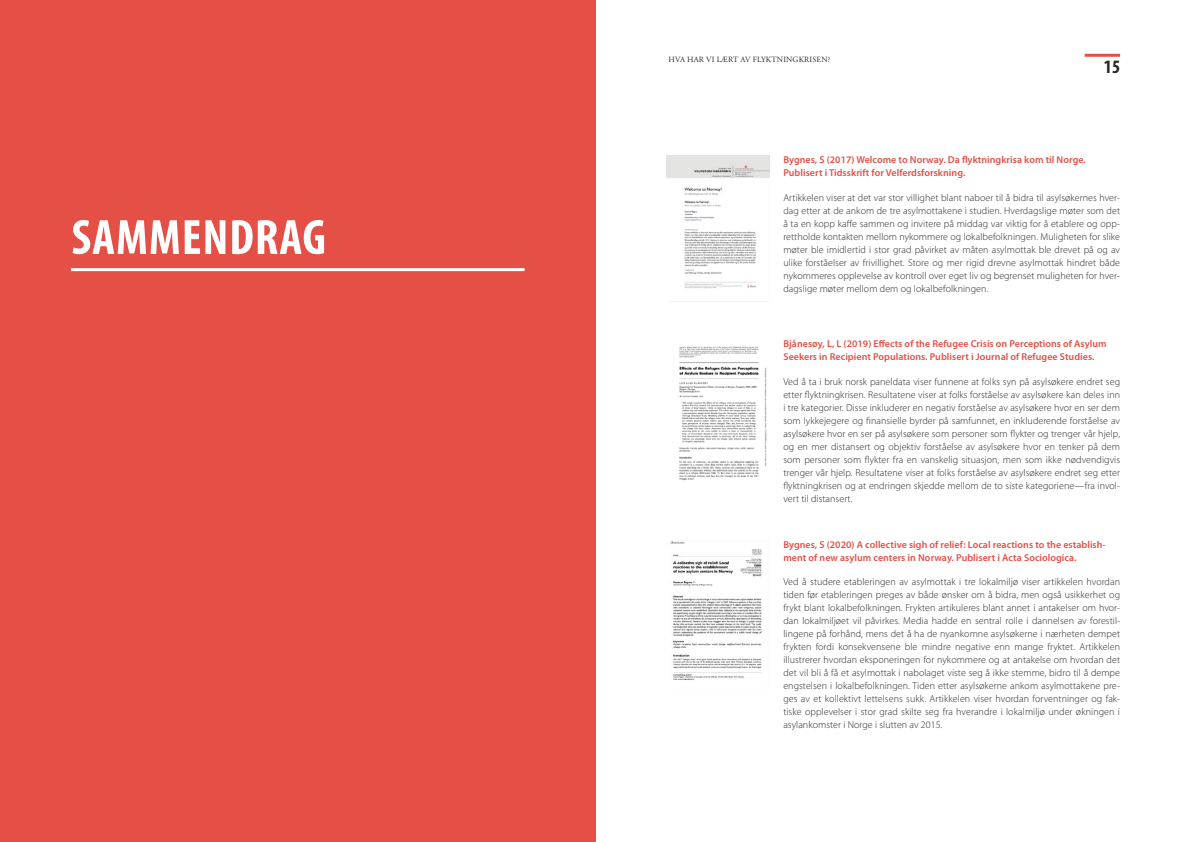
<style>
.page{position:relative;width:1191px;height:842px;background:#fff}
.page>*{position:absolute;margin:0;border:0;box-sizing:border-box;transform-origin:0 0}
.TITTEL_KAPITTELINNDE{font:700 condensed 50px "Myriad Pro";letter-spacing:.02em;color:#fff}
.t1{font:700 condensed 19px "Myriad Pro";color:#282827}
.Tittel_og_navn{font:300 10px/13px "Myriad Pro";letter-spacing:.005em;color:#282827;text-align:justify}
.Tittel_og_navn-2{font:600 10px/13px "Myriad Pro";letter-spacing:.005em;color:#e44f46}
.t2{font:8px "Adobe Garamond Pro";letter-spacing:.02em;color:#282827}
</style>
<div class="page">
<div style="left:0;top:0;width:595px;height:842px;background:#e44f46"></div>
<hr style="left:1084px;top:54px;width:36px;height:3px;background:#e44f46">
<img style="left:666px;top:156px;width:103px;height:133px">
<img style="left:670px;top:540px;width:92px;height:141px">
<img style="left:679px;top:346px;width:88px;height:135px">
<hr style="left:71px;top:268px;width:453px;height:3px;background:#fff">
<p class="TITTEL_KAPITTELINNDE" style="left:71px;top:206px;width:256px">SAMMENDRAG</p>
<p class="t2" style="left:668px;top:55px;width:163px">HVA HAR VI LÆRT AV FLYKTNINGKRISEN?</p>
<h2 class="t1" style="left:1103px;top:55px;width:18px">15</h2>
<p class="Tittel_og_navn-2" style="left:783px;top:153px;width:304px">Bygnes, S (2017) Welcome to Norway. Da flyktningkrisa kom til Norge.<br>Publisert i Tidsskrift for Velferdsforskning.</p>
<p class="Tittel_og_navn" style="left:783px;top:191px;width:338px">Artikkelen viser at det var stor villighet blant naboer til å bidra til asylsøkernes hver&shy;dag etter at de ankom de tre asylmottakene i studien. Hverdagslige møter som det å ta en kopp kaffe sammen og invitere på middag var viktig for å etablere og opp&shy;rettholde kontakten mellom nykommere og lokalbefolkningen. Muligheten for slike møter ble imidlertid i stor grad påvirket av måten asylmottak ble drevet på og av ulike forståelser av frivillighet. Store og mer rigid drevne asylmottak hindret både nykommeres opplevelse av kontroll over eget liv og begrenset muligheten for hver&shy;dagslige møter mellom dem og lokalbefolkningen.</p>
<p class="Tittel_og_navn-2" style="left:783px;top:337px;width:325px">Bjånesøy, L, L (2019) Effects of the Refugee Crisis on Perceptions of Asylum<br>Seekers in Recipient Populations. Publisert i Journal of Refugee Studies.</p>
<p class="Tittel_og_navn" style="left:783px;top:375px;width:338px">Ved å ta i bruk norsk paneldata viser funnene at folks syn på asylsøkere endret seg etter flyktningkrisen. Resultatene viser at folks forståelse av asylsøkere kan deles inn i tre kategorier. Disse inkluderer en negativ forståelse av asylsøkere hvor en ser dem som lykkejegere og finansielle byrder på samfunnet, en inkluderende forståelse av asylsøkere hvor en ser på asylsøkere som personer som flykter og trenger vår hjelp, og en mer distansert og objektiv forståelse av asylsøkere hvor en tenker på dem som personer som flykter fra en vanskelig situasjon, men som ikke nødvendigvis trenger vår hjelp. Resultatene viser at folks forståelse av asylsøkere endret seg etter flyktningkrisen og at endringen skjedde mellom de to siste kategoriene—fra invol&shy;vert til distansert.</p>
<p class="Tittel_og_navn-2" style="left:783px;top:538px;width:324px">Bygnes, S (2020) A collective sigh of relief: Local reactions to the establish&shy;ment of new asylum centers in Norway. Publisert i Acta Sociologica.</p>
<p class="Tittel_og_navn" style="left:783px;top:575px;width:338px">Ved å studere etableringen av asylmottak i tre lokalmiljø viser artikkelen hvordan tiden før etableringen preges av både ønsker om å bidra, men også usikkerhet og frykt blant lokalbefolkningen. Frykten artikuleres blant annet i antakelser om hvor&shy;dan lokalmiljøet vil påvirkes. Media hadde en sentral rolle i dannelsen av forestil&shy;lingene på forhånd, mens det å ha de nyankomne asylsøkerne i nærheten dempet frykten fordi konsekvensene ble mindre negative enn mange fryktet. Artikkelen illustrerer hvordan eksponeringen for nykommere og at antakelse om hvordan det det vil bli å få et asylmottak i nabolaget viste seg å ikke stemme, bidro til å dempe engstelsen i lokalbefolkningen. Tiden etter asylsøkerne ankom asylmottakene pre&shy;ges av et kollektivt lettelsens sukk. Artikkelen viser hvordan forventninger og fak&shy;tiske opplevelser i stor grad skilte seg fra hverandre i lokalmiljø under økningen i asylankomster i Norge i slutten av 2015.</p>
</div>
